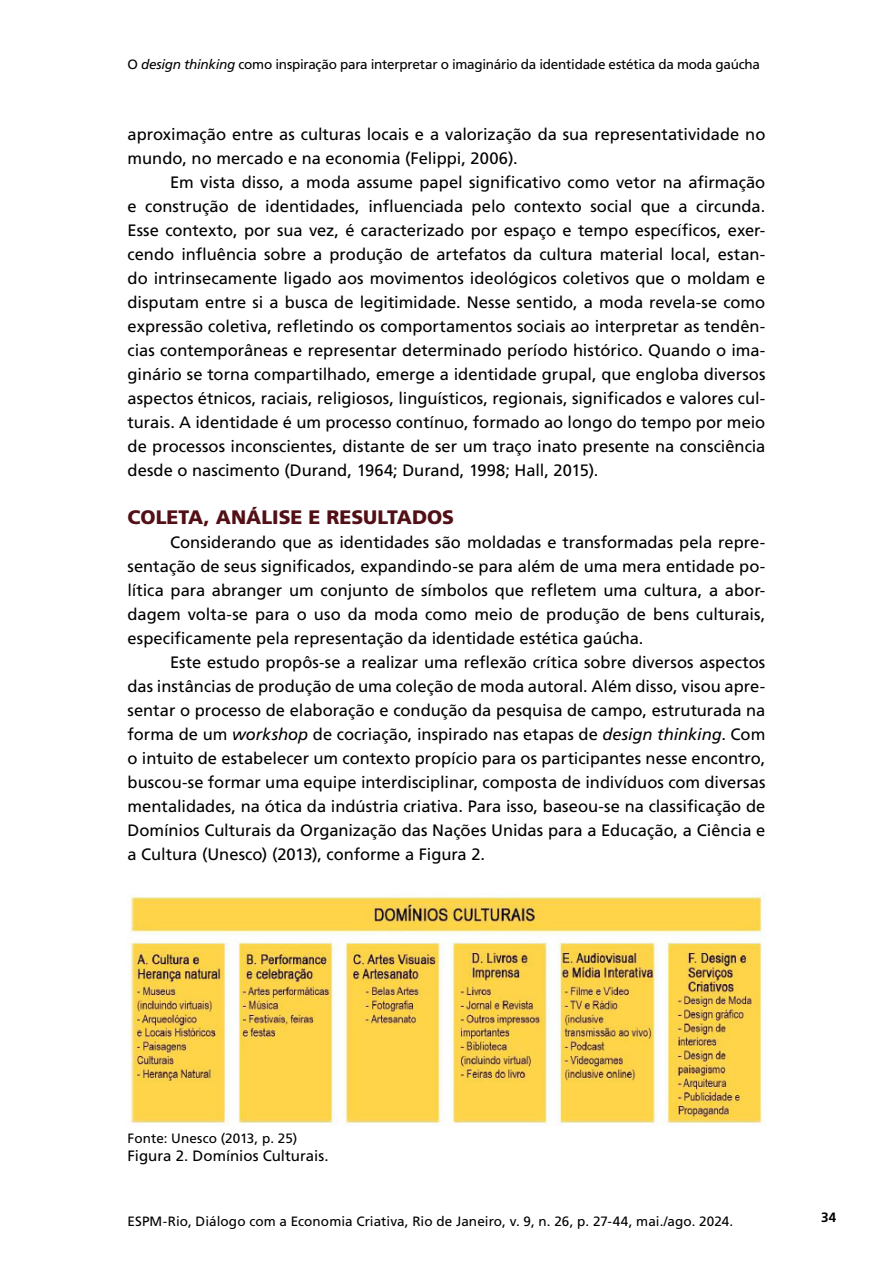
<style>
.page{position:relative;width:893px;height:1263px;background:#fff}
.page>*{position:absolute;margin:0;border:0;box-sizing:border-box;transform-origin:0 0}
.t1{font:900 19.5px "Frutiger LT Std";color:#520f16}
.t2{font:16.5px/24px "Frutiger LT Std";color:#000;text-align:justify}
.t3{font:15px "Frutiger LT Std";color:#000}
.t4{font:13.5px "Frutiger LT Std";letter-spacing:-.01em;color:#000}
.t5{font:700 13.5px "Frutiger LT Std";color:#000}
.s1{font-style:italic}
</style>
<div class="page">
<img style="left:128px;top:894px;width:637px;height:232px">
<p class="t4" style="left:128px;top:56px;width:634px">O <span class="s1">design thinking</span> como inspiração para interpretar o imaginário da identidade estética da moda gaúcha</p>
<p class="t2" style="left:128px;top:122px;width:639px">aproximação entre as culturas locais e a valorização da sua representatividade no mundo, no mercado e na economia (Felippi, 2006).</p>
<p class="t2" style="left:128px;top:170px;width:639px;text-indent:43px">Em vista disso, a moda assume papel significativo como vetor na afirmação e construção de identidades, influenciada pelo contexto social que a circunda.<br>Esse contexto, por sua vez, é caracterizado por espaço e tempo específicos, exer&shy;cendo influência sobre a produção de artefatos da cultura material local, estan&shy;do intrinsecamente ligado aos movimentos ideológicos coletivos que o moldam e disputam entre si a busca de legitimidade. Nesse sentido, a moda revela-se como expressão coletiva, refletindo os comportamentos sociais ao interpretar as tendên&shy;cias contemporâneas e representar determinado período histórico. Quando o ima&shy;ginário se torna compartilhado, emerge a identidade grupal, que engloba diversos aspectos étnicos, raciais, religiosos, linguísticos, regionais, significados e valores cul&shy;turais. A identidade é um processo contínuo, formado ao longo do tempo por meio de processos inconscientes, distante de ser um traço inato presente na consciência desde o nascimento (Durand, 1964; Durand, 1998; Hall, 2015).</p>
<p class="t1" style="left:128px;top:505px;width:328px">COLETA, ANÁLISE E RESULTADOS</p>
<p class="t2" style="left:128px;top:530px;width:639px;text-indent:43px">Considerando que as identidades são moldadas e transformadas pela repre&shy;sentação de seus significados, expandindo-se para além de uma mera entidade po&shy;lítica para abranger um conjunto de símbolos que refletem uma cultura, a abor&shy;dagem volta-se para o uso da moda como meio de produção de bens culturais, especificamente pela representação da identidade estética gaúcha.</p>
<p class="t2" style="left:128px;top:650px;width:639px;text-indent:43px">Este estudo propôs-se a realizar uma reflexão crítica sobre diversos aspectos das instâncias de produção de uma coleção de moda autoral. Além disso, visou apre&shy;sentar o processo de elaboração e condução da pesquisa de campo, estruturada na forma de um <span class="s1">workshop</span> de cocriação, inspirado nas etapas de <span class="s1">design thinking</span>. Com o intuito de estabelecer um contexto propício para os participantes nesse encontro, buscou-se formar uma equipe interdisciplinar, composta de indivíduos com diversas mentalidades, na ótica da indústria criativa. Para isso, baseou-se na classificação de Domínios Culturais da Organização das Nações Unidas para a Educação, a Ciência e a Cultura (Unesco) (2013), conforme a Figura 2.</p>
<p class="t4" style="left:128px;top:1131px;width:171px">Fonte: Unesco (2013, p. 25)</p>
<p class="t3" style="left:128px;top:1147px;width:203px">Figura 2. Domínios Culturais.</p>
<p class="t4" style="left:128px;top:1213px;width:607px">ESPM-Rio, Diálogo com a Economia Criativa, Rio de Janeiro, v. 9, n. 26, p. 27-44, mai./ago. 2024.</p>
<p class="t5" style="left:821px;top:1209px;width:17px">34</p>
</div>
